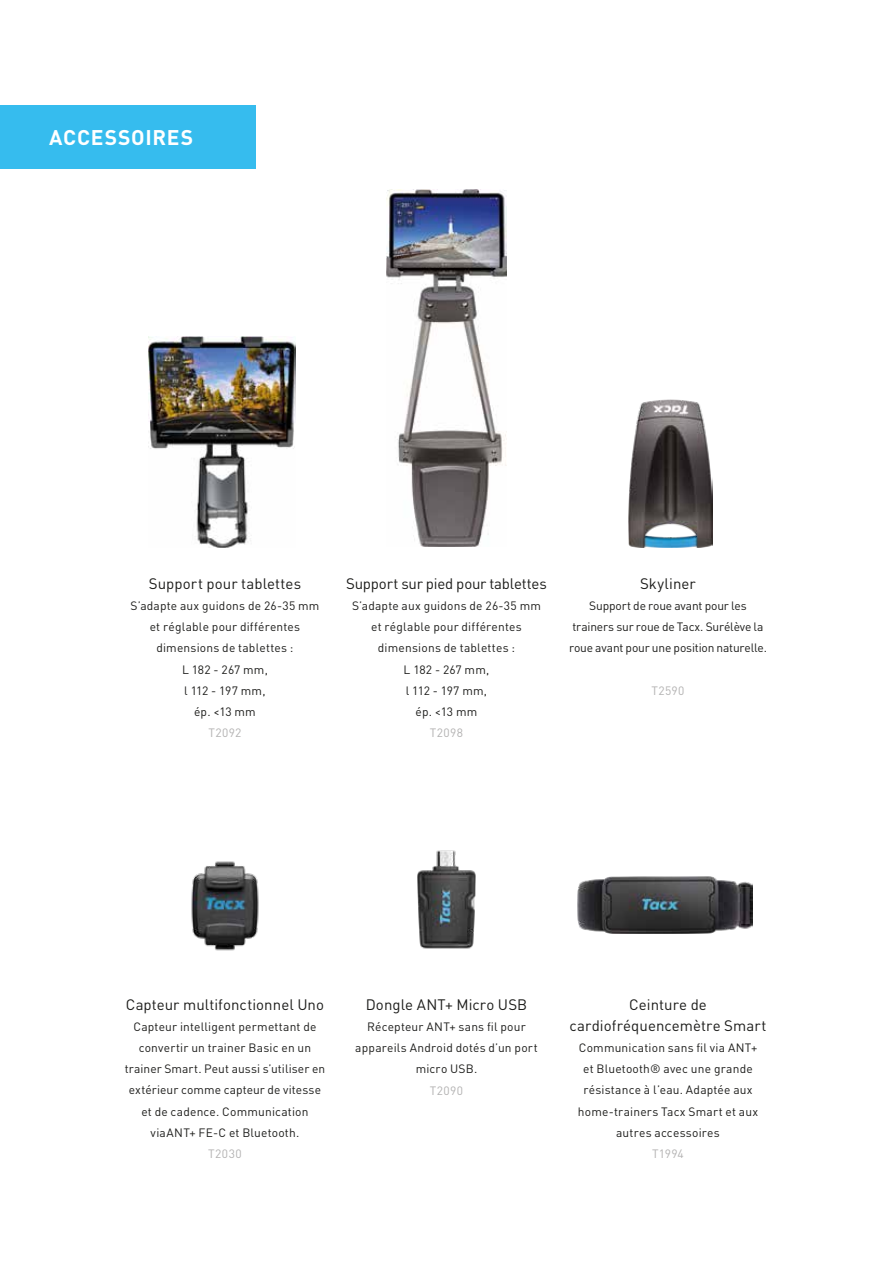
<style>
.page{position:relative;width:893px;height:1263px;background:#fff}
.page>*{position:absolute;margin:0;border:0;box-sizing:border-box;transform-origin:0 0}
.t1{font:700 21px "DIN Pro";letter-spacing:.035em;color:#fff}
.t2{font:15px/21px "DIN Pro";letter-spacing:.005em;color:#1d1d1b;text-align:center}
.t3{font:15px "DIN Pro";letter-spacing:-.015em;color:#1d1d1b}
.t4{font:12px/21px "DIN Pro";letter-spacing:.015em;color:#1d1d1b;text-align:center}
.t5{font:12px/21px "DIN Pro";letter-spacing:-.015em;color:#1d1d1b;text-align:center}
.t6{font:12px "DIN Pro";letter-spacing:.03em;color:#b3b2b2}
</style>
<div class="page">
<img style="left:578px;top:876px;width:175px;height:57px">
<img style="left:386px;top:189px;width:121px;height:358px">
<img style="left:149px;top:337px;width:147px;height:210px">
<img style="left:417px;top:850px;width:59px;height:99px">
<img style="left:628px;top:400px;width:85px;height:147px">
<img style="left:191px;top:861px;width:68px;height:90px">
<div style="left:0;top:105px;width:255px;height:63px;background:#36bcee"></div>
<h1 class="t1" style="left:49px;top:123px;width:145px">ACCESSOIRES</h1>
<p class="t2" style="left:149px;top:573px;width:154px">Support pour tablettes</p>
<p class="t4" style="left:130px;top:595px;width:190px">S’adapte aux guidons de 26-35 mm et réglable pour différentes dimensions de tablettes :<br>L 182 - 267 mm,<br>l 112 - 197 mm,<br>ép. &lt;13 mm</p>
<p class="t6" style="left:208px;top:724px;width:35px">T2092</p>
<p class="t3" style="left:346px;top:574px;width:202px">Support sur pied pour tablettes</p>
<p class="t4" style="left:352px;top:595px;width:190px">S’adapte aux guidons de 26-35 mm et réglable pour différentes dimensions de tablettes :<br>L 182 - 267 mm,<br>l 112 - 197 mm,<br>ép. &lt;13 mm</p>
<p class="t6" style="left:430px;top:724px;width:35px">T2098</p>
<p class="t2" style="left:640px;top:573px;width:57px">Skyliner</p>
<p class="t5" style="left:569px;top:595px;width:199px">Support de roue avant pour les trainers sur roue de Tacx. Surélève la roue avant pour une position naturelle.</p>
<p class="t6" style="left:652px;top:682px;width:34px">T2590</p>
<p class="t2" style="left:126px;top:994px;width:200px">Capteur multifonctionnel Uno</p>
<p class="t4" style="left:125px;top:1016px;width:202px">Capteur intelligent permettant de convertir un trainer Basic en un trainer Smart. Peut aussi s’utiliser en extérieur comme capteur de vitesse et de cadence. Communication viaANT+ FE-C et Bluetooth.</p>
<p class="t6" style="left:208px;top:1145px;width:35px">T2030</p>
<p class="t2" style="left:366px;top:994px;width:163px">Dongle ANT+ Micro USB</p>
<p class="t4" style="left:355px;top:1016px;width:184px">Récepteur ANT+ sans fil pour appareils Android dotés d’un port micro USB.</p>
<p class="t6" style="left:430px;top:1082px;width:35px">T2090</p>
<p class="t2" style="left:570px;top:994px;width:198px">Ceinture de cardiofréquencemètre Smart</p>
<p class="t4" style="left:578px;top:1037px;width:182px">Communication sans fil via ANT+ et Bluetooth® avec une grande résistance à l’eau. Adaptée aux home-trainers Tacx Smart et aux autres accessoires</p>
<p class="t6" style="left:652px;top:1145px;width:33px">T1994</p>
</div>
